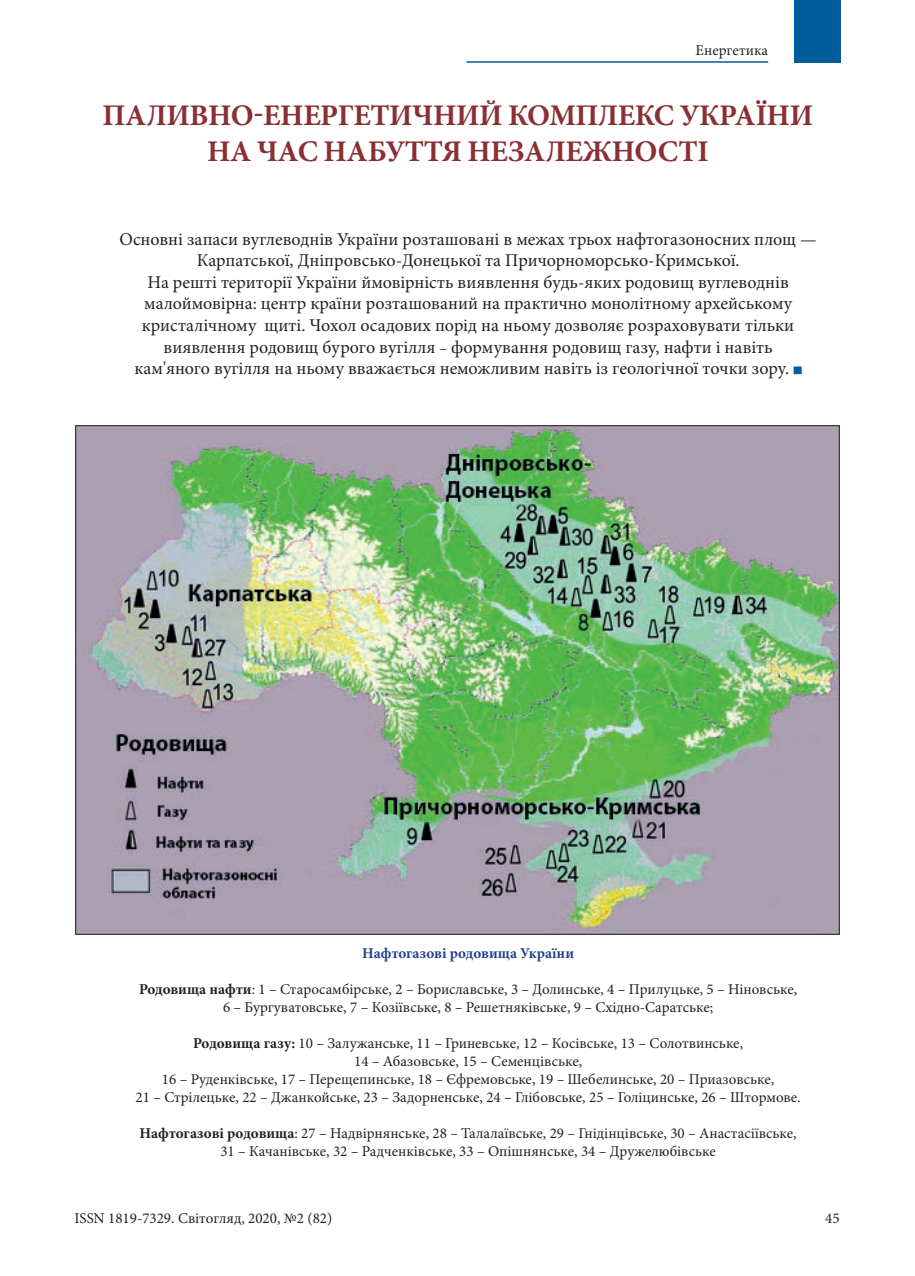
<style>
.page{position:relative;width:915px;height:1276px;background:#fff}
.page>*{position:absolute;margin:0;border:0;box-sizing:border-box;transform-origin:0 0}
.t1{font:700 30px/36px "Minion Pro";letter-spacing:-.015em;color:#8a2f34;text-align:center}
.t2{font:18px "Minion Pro";color:#231f20}
.t3{font:15px/18px "Minion Pro";color:#231f20;text-align:center}
.t4{font:700 15px "Minion Pro";color:#253f8e}
.s1{font-style:italic;font-size:15px}
.s2{font-weight:700}
.s3{font-style:italic}
</style>
<div class="page">
<div style="left:793px;top:0;width:47px;height:63px;background:#005d9c"></div>
<hr style="left:466px;top:61px;width:301px;height:2px;background:#005d9c">
<div style="left:793px;top:366px;width:8px;height:8px;border:2px solid #005d9c"></div>
<img style="left:77px;top:427px;width:760px;height:505px">
<p class="t3" style="left:695px;top:42px;width:74px">Енергетика</p>
<h1 class="t1" style="left:102px;top:99px;width:712px">ПАЛИВНО-ЕНЕРГЕТИЧНИЙ КОМПЛЕКС УКРАЇНИ<br>НА ЧАС НАБУТТЯ НЕЗАЛЕЖНОСТІ</h1>
<p class="t2" style="left:119px;top:232px;width:698px">Основні запаси вуглеводнів України розташовані в межах трьох нафтогазоносних площ —</p>
<p class="t2" style="left:197px;top:253px;width:544px">Карпатської, Дніпровсько-Донецької та Причорноморсько-Кримської.</p>
<p class="t2" style="left:147px;top:275px;width:642px">На решті території України ймовірність виявлення будь-яких родовищ вуглеводнів</p>
<p class="t2" style="left:144px;top:296px;width:649px">малоймовірна: центр країни розташований на практично монолітному архейському</p>
<p class="t2" style="left:142px;top:318px;width:653px">кристалічному щиті. Чохол осадових порід на ньому дозволяє розраховувати тільки</p>
<p class="t2" style="left:163px;top:340px;width:610px">виявлення родовищ бурого вугілля <span class="s1">–</span> формування родовищ газу, нафти і навіть</p>
<p class="t2" style="left:134px;top:361px;width:656px">кам'яного вугілля на ньому вважається неможливим навіть із геологічної точки зору.</p>
<p class="t4" style="left:362px;top:947px;width:213px">Нафтогазові родовища України</p>
<p class="t3" style="left:139px;top:981px;width:659px"><span class="s2">Родовища нафти</span>: 1 <span class="s3">–</span> Старосамбірське, 2 <span class="s3">–</span> Бориславське, 3 <span class="s3">–</span> Долинське, 4 <span class="s3">–</span> Прилуцьке, 5 <span class="s3">–</span> Ніновське,<br>6 <span class="s3">–</span> Бургуватовське, 7 <span class="s3">–</span> Козіївське, 8 <span class="s3">–</span> Решетняківське, 9 <span class="s3">–</span> Східно-Саратське;</p>
<p class="t3" style="left:135px;top:1035px;width:666px"><span class="s2">Родовища газу:</span> 10 <span class="s3">–</span> Залужанське, 11 <span class="s3">–</span> Гриневське, 12 <span class="s3">–</span> Косівське, 13 <span class="s3">–</span> Солотвинське,<br>14 <span class="s3">–</span> Абазовське, 15 <span class="s3">–</span> Семенцівське,<br>16 <span class="s3">–</span> Руденківське, 17 <span class="s3">–</span> Перещепинське, 18 <span class="s3">–</span> Єфремовське, 19 <span class="s3">–</span> Шебелинське, 20 <span class="s3">–</span> Приазовське,<br>21 <span class="s3">–</span> Стрілецьке, 22 <span class="s3">–</span> Джанкойське, 23 <span class="s3">–</span> Задорненське, 24 <span class="s3">–</span> Глібовське, 25 <span class="s3">–</span> Голіцинське, 26 <span class="s3">–</span> Штормове.</p>
<p class="t3" style="left:139px;top:1125px;width:658px"><span class="s2">Нафтогазові родовища</span>: 27 <span class="s3">–</span> Надвірнянське, 28 <span class="s3">–</span> Талалаївське, 29 <span class="s3">–</span> Гнідінцівське, 30 <span class="s3">–</span> Анастасіївське,<br>31 <span class="s3">–</span> Качанівське, 32 <span class="s3">–</span> Радченківське, 33 <span class="s3">–</span> Опішнянське, 34 <span class="s3">–</span> Дружелюбівське</p>
<p class="t3" style="left:74px;top:1210px;width:259px">ISSN 1819-7329. Світогляд, 2020, №2 (82)</p>
<p class="t3" style="left:825px;top:1210px;width:16px">45</p>
</div>
